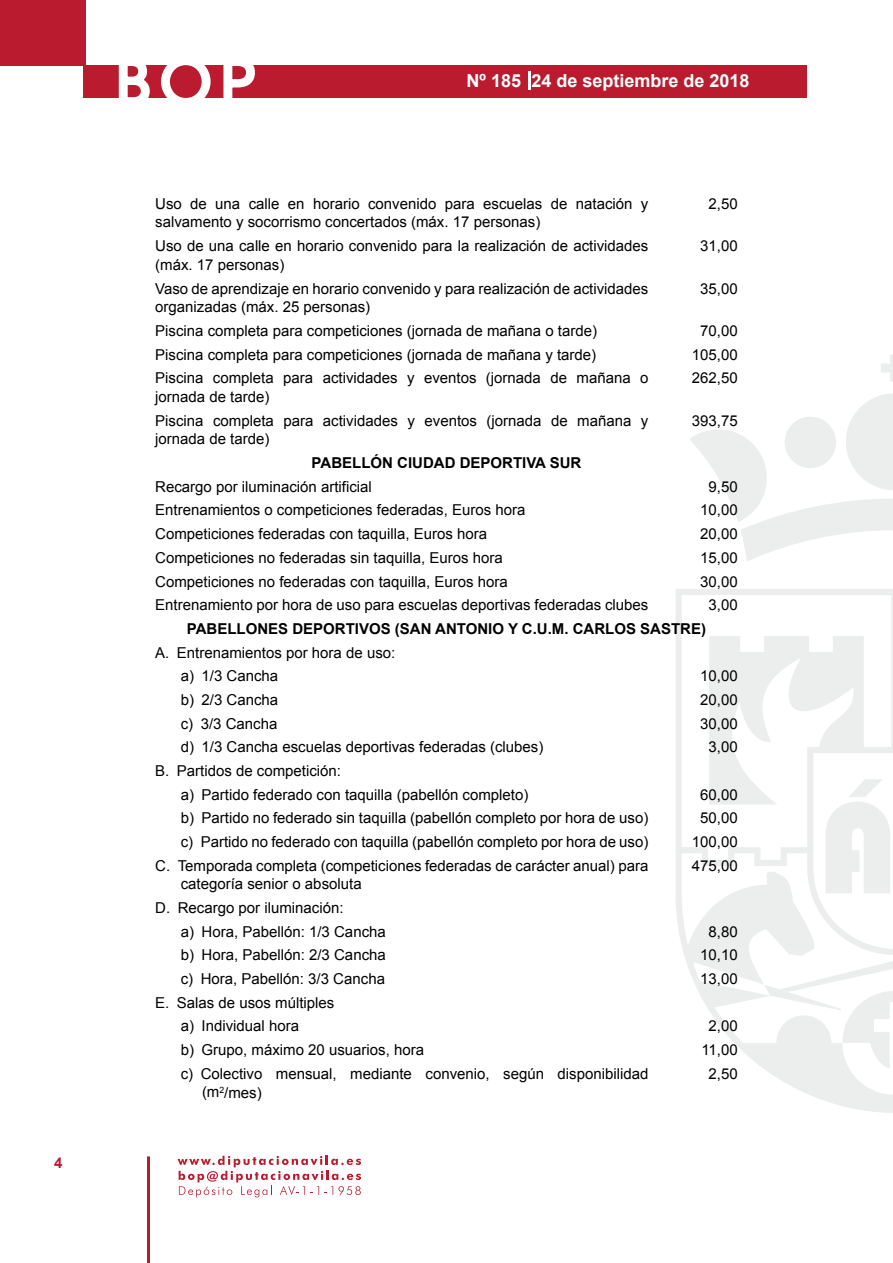
<style>
.page{position:relative;width:893px;height:1263px;background:#fff}
.page>*{position:absolute;margin:0;border:0;box-sizing:border-box;transform-origin:0 0}
.t1{font:500 61.5px "Avant Garde";color:#fff}
.t2{font:700 18px "Arial";color:#fff}
.t3{font:15px/18.8px "Arial";color:#000}
.t4{font:700 15px "Arial";color:#000}
.t5{font:700 15px "Arial";color:#ba1b2f}
</style>
<div class="page">
<svg style="left:178px;top:1156px;width:183px;height:41px"></svg>
<hr style="left:147px;top:1156px;width:3px;height:107px;background:#ba1b2f">
<div style="left:0;top:0;width:85px;height:66px;background:#ba1b2f"></div>
<div style="left:84px;top:65px;width:723px;height:33px;background:#ba1b2f"></div>
<svg style="left:118px;top:65px;width:32px;height:33px"></svg>
<svg style="left:161px;top:65px;width:50px;height:33px"></svg>
<svg style="left:223px;top:65px;width:32px;height:33px"></svg>
<svg style="left:529px;top:71px;width:2px;height:19px"></svg>
<svg style="left:881px;top:355px;width:12px;height:27px"></svg>
<svg style="left:690px;top:393px;width:203px;height:168px"></svg>
<svg style="left:676px;top:589px;width:217px;height:524px"></svg>
<svg style="left:764px;top:984px;width:129px;height:86px"></svg>
<svg style="left:825px;top:779px;width:66px;height:114px"></svg>
<p class="t5" style="left:54px;top:1153px;width:10px">4</p>
<h1 class="t1" style="left:115px;top:44px;width:141px">BOP</h1>
<p class="t2" style="left:467px;top:69px;width:284px">Nº 185 24 de septiembre de 2018</p>
<p class="t3" style="left:155px;top:194px;width:495px">Uso de una calle en horario convenido para escuelas de natación y salvamento y socorrismo concertados (máx. 17 personas)</p>
<p class="t3" style="left:709px;top:194px;width:31px">2,50</p>
<p class="t3" style="left:155px;top:237px;width:495px">Uso de una calle en horario convenido para la realización de actividades (máx. 17 personas)</p>
<p class="t3" style="left:700px;top:237px;width:39px">31,00</p>
<p class="t3" style="left:155px;top:279px;width:495px">Vaso de aprendizaje en horario convenido y para realización de actividades organizadas (máx. 25 personas)</p>
<p class="t3" style="left:700px;top:279px;width:39px">35,00</p>
<p class="t3" style="left:155px;top:321px;width:443px">Piscina completa para competiciones (jornada de mañana o tarde)</p>
<p class="t3" style="left:700px;top:321px;width:39px">70,00</p>
<p class="t3" style="left:155px;top:345px;width:443px">Piscina completa para competiciones (jornada de mañana y tarde)</p>
<p class="t3" style="left:692px;top:345px;width:47px">105,00</p>
<p class="t3" style="left:155px;top:369px;width:495px">Piscina completa para actividades y eventos (jornada de mañana o jornada de tarde)</p>
<p class="t3" style="left:692px;top:369px;width:47px">262,50</p>
<p class="t3" style="left:155px;top:411px;width:495px">Piscina completa para actividades y eventos (jornada de mañana y jornada de tarde)</p>
<p class="t3" style="left:692px;top:411px;width:47px">393,75</p>
<p class="t4" style="left:312px;top:453px;width:271px">PABELLÓN CIUDAD DEPORTIVA SUR</p>
<p class="t3" style="left:155px;top:477px;width:218px">Recargo por iluminación artificial</p>
<p class="t3" style="left:709px;top:477px;width:31px">9,50</p>
<p class="t3" style="left:155px;top:501px;width:372px">Entrenamientos o competiciones federadas, Euros hora</p>
<p class="t3" style="left:700px;top:501px;width:39px">10,00</p>
<p class="t3" style="left:155px;top:525px;width:333px">Competiciones federadas con taquilla, Euros hora</p>
<p class="t3" style="left:700px;top:525px;width:39px">20,00</p>
<p class="t3" style="left:155px;top:548px;width:349px">Competiciones no federadas sin taquilla, Euros hora</p>
<p class="t3" style="left:700px;top:548px;width:39px">15,00</p>
<p class="t3" style="left:155px;top:572px;width:354px">Competiciones no federadas con taquilla, Euros hora</p>
<p class="t3" style="left:700px;top:572px;width:39px">30,00</p>
<p class="t3" style="left:155px;top:596px;width:495px">Entrenamiento por hora de uso para escuelas deportivas federadas clubes</p>
<p class="t3" style="left:709px;top:596px;width:31px">3,00</p>
<p class="t4" style="left:187px;top:618px;width:521px">PABELLONES DEPORTIVOS (SAN ANTONIO Y C.U.M. CARLOS SASTRE)</p>
<p class="t3" style="left:181px;top:640px;width:216px;line-height:23.7px;text-indent:-26px">A. Entrenamientos por hora de uso: a) 1/3 Cancha</p>
<p class="t3" style="left:700px;top:667px;width:39px">10,00</p>
<p class="t3" style="left:181px;top:690px;width:99px">b) 2/3 Cancha</p>
<p class="t3" style="left:700px;top:690px;width:39px">20,00</p>
<p class="t3" style="left:181px;top:714px;width:98px">c) 3/3 Cancha</p>
<p class="t3" style="left:700px;top:714px;width:39px">30,00</p>
<p class="t3" style="left:181px;top:738px;width:364px">d) 1/3 Cancha escuelas deportivas federadas (clubes)</p>
<p class="t3" style="left:709px;top:738px;width:31px">3,00</p>
<p class="t3" style="left:181px;top:759px;width:349px;line-height:23.7px;text-indent:-26px">B. Partidos de competición:<br>a) Partido federado con taquilla (pabellón completo)</p>
<p class="t3" style="left:700px;top:785px;width:39px">60,00</p>
<p class="t3" style="left:181px;top:809px;width:469px">b) Partido no federado sin taquilla (pabellón completo por hora de uso)</p>
<p class="t3" style="left:700px;top:809px;width:39px">50,00</p>
<p class="t3" style="left:181px;top:832px;width:469px">c) Partido no federado con taquilla (pabellón completo por hora de uso)</p>
<p class="t3" style="left:692px;top:832px;width:47px">100,00</p>
<p class="t3" style="left:181px;top:856px;width:469px;text-indent:-26px">C. Temporada completa (competiciones federadas de carácter anual) para categoría senior o absoluta</p>
<p class="t3" style="left:692px;top:856px;width:47px">475,00</p>
<p class="t3" style="left:181px;top:896px;width:207px;line-height:23.7px;text-indent:-26px">D. Recargo por iluminación:<br>a) Hora, Pabellón: 1/3 Cancha</p>
<p class="t3" style="left:709px;top:922px;width:31px">8,80</p>
<p class="t3" style="left:181px;top:946px;width:207px">b) Hora, Pabellón: 2/3 Cancha</p>
<p class="t3" style="left:700px;top:946px;width:39px">10,10</p>
<p class="t3" style="left:181px;top:969px;width:206px">c) Hora, Pabellón: 3/3 Cancha</p>
<p class="t3" style="left:700px;top:969px;width:39px">13,00</p>
<p class="t3" style="left:181px;top:991px;width:155px;line-height:23.7px;text-indent:-26px">E. Salas de usos múltiples a) Individual hora</p>
<p class="t3" style="left:709px;top:1017px;width:31px">2,00</p>
<p class="t3" style="left:181px;top:1040px;width:245px">b) Grupo, máximo 20 usuarios, hora</p>
<p class="t3" style="left:701px;top:1040px;width:38px">11,00</p>
<p class="t3" style="left:202px;top:1064px;width:448px;text-indent:-21px">c) Colectivo mensual, mediante convenio, según disponibilidad (m<sup>2</sup>/mes)</p>
<p class="t3" style="left:709px;top:1064px;width:31px">2,50</p>
</div>
